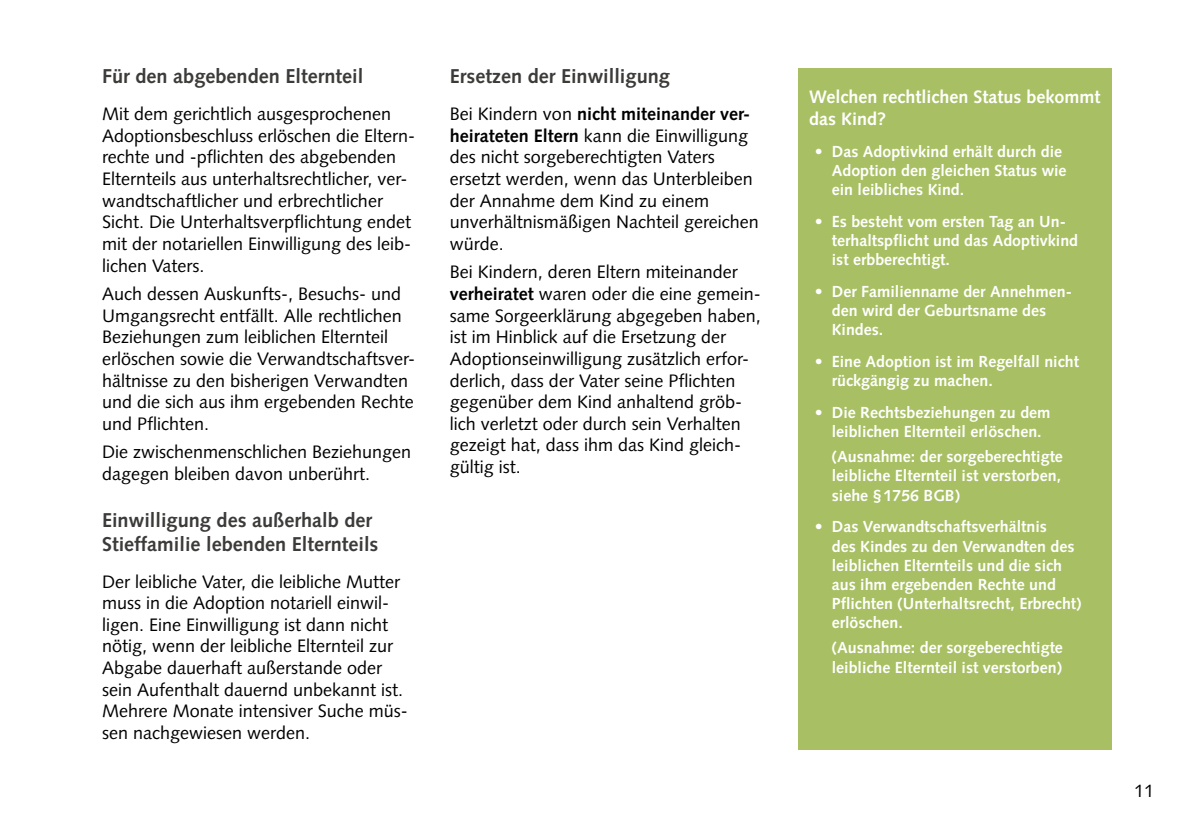
<style>
.page{position:relative;width:1191px;height:840px;background:#fff}
.page>*{position:absolute;margin:0;border:0;box-sizing:border-box;transform-origin:0 0}
.t1{font:700 20px/24px "Syntax";color:#3c3b3a}
.t2{font:18px/21.6px "Syntax";color:#000}
.t3{font:700 18px/21.6px "Syntax";color:#fff}
.t4{font:700 16px/19.2px "Syntax";color:#fff}
.s1{font-weight:700}
</style>
<div class="page">
<div style="left:797px;top:68px;width:314px;height:680px;background:#a8c063"></div>
<p class="t1" style="left:102px;top:64px;width:263px">Für den abgebenden Elternteil</p>
<p class="t2" style="left:102px;top:103px;width:315px">Mit dem gerichtlich ausgesprochenen Adoptionsbeschluss erlöschen die Eltern&shy;rechte und -pflichten des abgebenden Elternteils aus unterhaltsrechtlicher, ver&shy;wandtschaftlicher und erbrechtlicher Sicht. Die Unterhaltsverpflichtung endet mit der notariellen Einwilligung des leib&shy;lichen Vaters.</p>
<p class="t2" style="left:102px;top:283px;width:314px">Auch dessen Auskunfts-, Besuchs- und Umgangsrecht entfällt. Alle rechtlichen Beziehungen zum leiblichen Elternteil erlöschen sowie die Verwandtschaftsver&shy;hältnisse zu den bisherigen Verwandten und die sich aus ihm ergebenden Rechte und Pflichten.</p>
<p class="t2" style="left:102px;top:441px;width:311px">Die zwischenmenschlichen Beziehungen dagegen bleiben davon unberührt.</p>
<p class="t1" style="left:102px;top:507px;width:278px">Einwilligung des außerhalb der<br>Stieffamilie lebenden Elternteils</p>
<p class="t2" style="left:102px;top:570px;width:307px">Der leibliche Vater, die leibliche Mutter muss in die Adoption notariell einwil&shy;ligen. Eine Einwilligung ist dann nicht nötig, wenn der leibliche Elternteil zur Abgabe dauerhaft außerstande oder sein Aufenthalt dauernd unbekannt ist.<br>Mehrere Monate intensiver Suche müs&shy;sen nachgewiesen werden.</p>
<p class="t1" style="left:450px;top:64px;width:222px">Ersetzen der Einwilligung</p>
<p class="t2" style="left:450px;top:103px;width:310px">Bei Kindern von <span class="s1">nicht miteinander ver&shy;heirateten Eltern</span> kann die Einwilligung des nicht sorgeberechtigten Vaters ersetzt werden, wenn das Unterbleiben der Annahme dem Kind zu einem unverhältnismäßigen Nachteil gereichen würde.</p>
<p class="t2" style="left:450px;top:261px;width:312px">Bei Kindern, deren Eltern miteinander <span class="s1">verheiratet</span> waren oder die eine gemein&shy;same Sorgeerklärung abgegeben haben, ist im Hinblick auf die Ersetzung der Adoptionseinwilligung zusätzlich erfor&shy;derlich, dass der Vater seine Pflichten gegenüber dem Kind anhaltend gröb&shy;lich verletzt oder durch sein Verhalten gezeigt hat, dass ihm das Kind gleich&shy;gültig ist.</p>
<p class="t3" style="left:809px;top:86px;width:293px">Welchen rechtlichen Status bekommt das Kind?</p>
<p class="t4" style="left:831px;top:142px;width:236px;text-indent:-17px">• Das Adoptivkind erhält durch die<br>Adoption den gleichen Status wie ein leibliches Kind.</p>
<p class="t4" style="left:831px;top:212px;width:248px;text-indent:-17px">• Es besteht vom ersten Tag an Un&shy;terhaltspflicht und das Adoptivkind ist erbberechtigt.</p>
<p class="t4" style="left:831px;top:282px;width:242px;text-indent:-17px">• Der Familienname der Annehmen&shy;den wird der Geburtsname des<br>Kindes.</p>
<p class="t4" style="left:831px;top:352px;width:249px;text-indent:-17px">• Eine Adoption ist im Regelfall nicht rückgängig zu machen.</p>
<p class="t4" style="left:814px;top:403px;width:237px;text-align:center">• Die Rechtsbeziehungen zu dem leiblichen Elternteil erlöschen.</p>
<p class="t4" style="left:831px;top:447px;width:233px;text-align:justify">(Ausnahme: der sorgeberechtigte leibliche Elternteil ist verstorben, siehe §1756 BGB)</p>
<p class="t4" style="left:831px;top:517px;width:251px;text-indent:-17px">• Das Verwandtschaftsverhältnis<br>des Kindes zu den Verwandten des leiblichen Elternteils und die sich aus ihm ergebenden Rechte und<br>Pflichten (Unterhaltsrecht, Erbrecht) erlöschen.</p>
<p class="t4" style="left:831px;top:638px;width:233px">(Ausnahme: der sorgeberechtigte leibliche Elternteil ist verstorben)</p>
<p class="t2" style="left:1134px;top:779px;width:22px">11</p>
</div>
